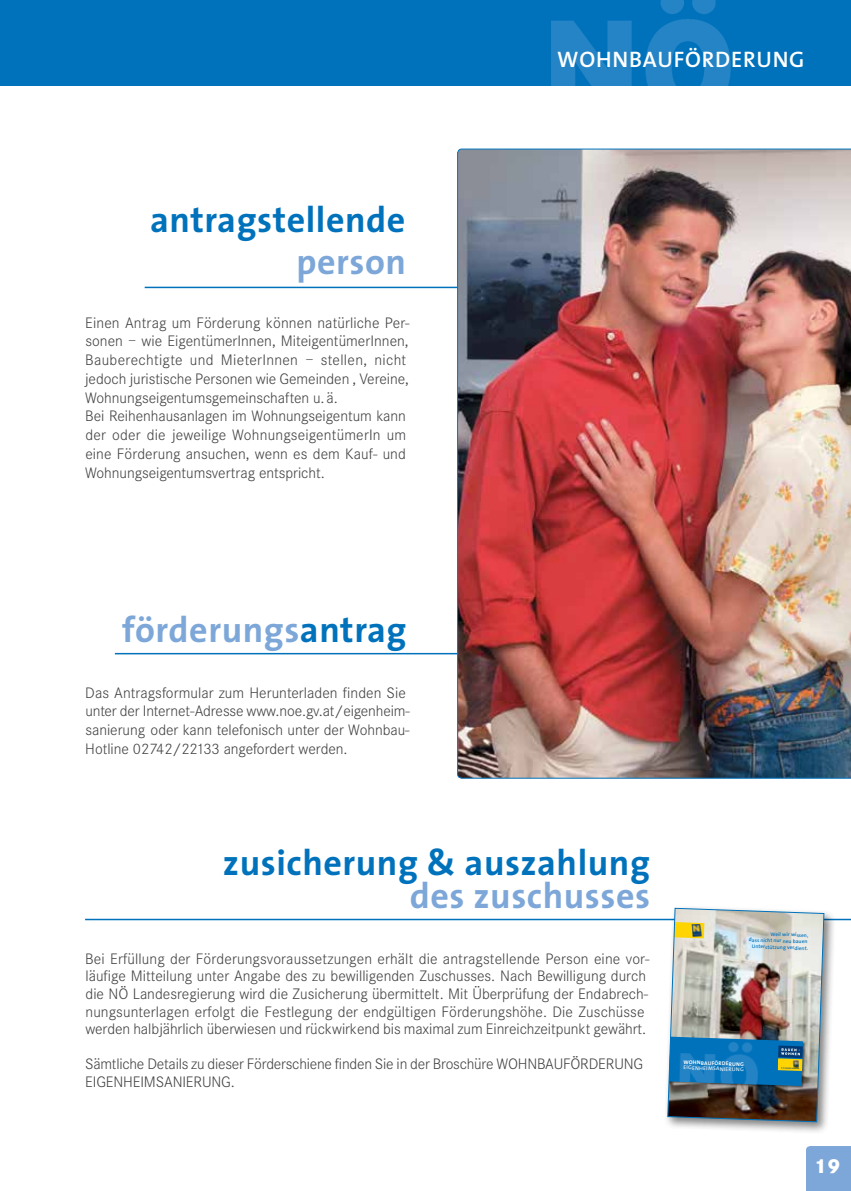
<style>
.page{position:relative;width:851px;height:1191px;background:#fff}
.page>*{position:absolute;margin:0;border:0;box-sizing:border-box;transform-origin:0 0}
.t1{font:700 36px "The Sans";letter-spacing:.015em;color:#0072bc}
.t2{font:700 36px "The Sans";letter-spacing:.015em;color:#7da7d8}
.t3{font:600 22.5px "The Sans";letter-spacing:.035em;color:#fff}
.t4{font:800 21px "Corporate S";color:#fff}
.t5{font:300 15.75px/18.8px "Corporate S";color:#414042}
.t6{font:5.4px "The Sans";color:#fff}
.t7{font:700 5.4px "The Sans";color:#fff}
.t8{font:600 5.25px/6.6px "The Sans";color:#0072bc;text-align:right}
.s1{color:#0072bc}
</style>
<div class="page">
<div style="left:0;top:0;width:850px;height:85px;background:#0072bc"></div>
<img style="left:551px;top:0;width:180px;height:85px">
<div style="left:806px;top:1146px;width:44px;height:45px;background:#7da7d8"></div>
<hr style="left:145px;top:287px;width:389px;height:1px;background:#0072bc">
<hr style="left:115px;top:653px;width:735px;height:1px;background:#0072bc">
<img style="left:457px;top:149px;width:393px;height:629px">
<hr style="left:85px;top:918px;width:765px;height:2px;background:#0072bc">
<div style="left:664px;top:904px;width:172px;height:230px;background:#000;opacity:.5"></div>
<img style="left:667px;top:908px;width:157px;height:214px">
<h2 class="t3" style="left:557px;top:40px;width:249px">WOHNBAUFÖRDERUNG</h2>
<h1 class="t1" style="left:150px;top:190px;width:257px">antragstellende</h1>
<h1 class="t2" style="left:296px;top:231px;width:111px">person</h1>
<p class="t5" style="left:85px;top:313px;width:326px">Einen Antrag um Förderung können natürliche Per&shy;sonen – wie EigentümerInnen, MiteigentümerInnen, Bauberechtigte und MieterInnen – stellen, nicht jedoch juristische Personen wie Gemeinden , Vereine, Wohnungseigentumsgemeinschaften u. ä.<br>Bei Reihenhausanlagen im Wohnungseigentum kann der oder die jeweilige WohnungseigentümerIn um eine Förderung ansuchen, wenn es dem Kauf- und Wohnungseigentumsvertrag entspricht.</p>
<h1 class="t2" style="left:122px;top:599px;width:285px">förderungs<span class="s1">antrag</span></h1>
<p class="t5" style="left:85px;top:683px;width:326px">Das Antragsformular zum Herunterladen finden Sie unter der Internet-Adresse www.noe.gv.at/eigenheim&shy;sanierung oder kann telefonisch unter der Wohnbau-Hotline 02742/22133 angefordert werden.</p>
<h1 class="t1" style="left:223px;top:832px;width:428px">zusicherung &amp; auszahlung</h1>
<h1 class="t2" style="left:410px;top:865px;width:242px">des zuschusses</h1>
<p class="t8" style="left:749px;top:929px;width:61px;rotate:2deg">Weil wir wissen,<br>dass nicht nur neu bauen<br>Unterstützung verdient.</p>
<p class="t5" style="left:85px;top:949px;width:565px;line-height:17.7px">Bei Erfüllung der Förderungsvoraussetzungen erhält die antragstellende Person eine vor&shy;läufige Mitteilung unter Angabe des zu bewilligenden Zuschusses. Nach Bewilligung durch die NÖ Landesregierung wird die Zusicherung übermittelt. Mit Überprüfung der Endabrech&shy;nungsunterlagen erfolgt die Festlegung der endgültigen Förderungshöhe. Die Zuschüsse werden halbjährlich überwiesen und rückwirkend bis maximal zum Einreichzeitpunkt gewährt.</p>
<p class="t5" style="left:85px;top:1055px;width:559px;line-height:17.7px">Sämtliche Details zu dieser Förderschiene finden Sie in der Broschüre WOHNBAUFÖRDERUNG<br>EIGENHEIMSANIERUNG.</p>
<p class="t7" style="left:683px;top:1057px;width:62px;rotate:2deg">wohnbauförderung</p>
<p class="t6" style="left:683px;top:1063px;width:62px;rotate:2deg">eigenheimsanierung</p>
<h3 class="t4" style="left:813px;top:1153px;width:28px">19</h3>
</div>
